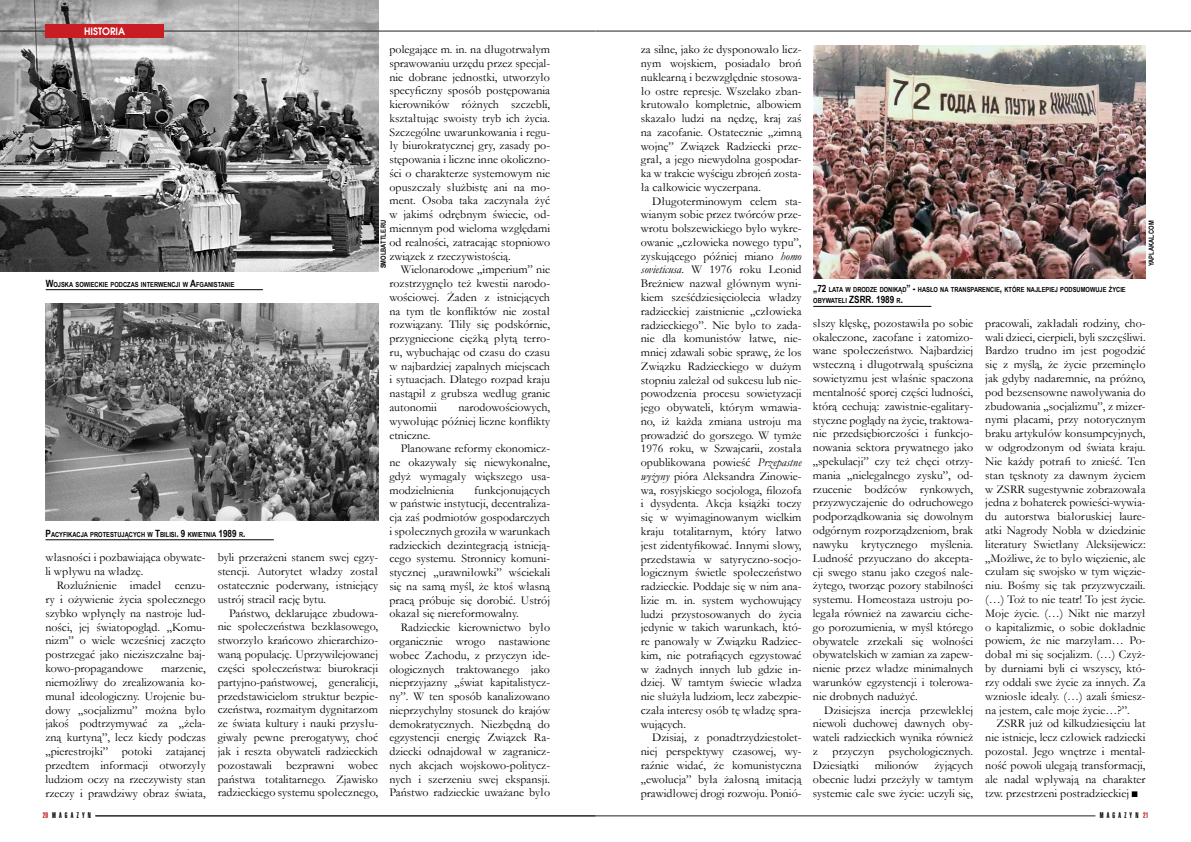
<style>
.page{position:relative;width:1191px;height:842px;background:#fff}
.page>*{position:absolute;margin:0;border:0;box-sizing:border-box;transform-origin:0 0}
.t1{font:12px/13.8px "Garamond";color:#000;text-align:justify}
.t2{font:700 10px "PL Avalon";color:#fff;scale:.95 1}
.t3{font:700 10px "Arial Narrow";color:#000}
.t4{font:8px "Helios Ultra Compressed";letter-spacing:.4em;color:#000}
.t5{font:700 7px/11px "Arial Narrow";color:#000}
.t6{font:700 7px "Arial Narrow";color:#000}
.s1{font-size:10px}
.s2{font-style:italic}
.s3{font-size:7px}
.s4{color:#bc151b}
</style>
<div class="page">
<hr style="left:595px;top:816px;width:500px;height:1px;background:#221f20">
<hr style="left:95px;top:816px;width:500px;height:1px;background:#221f20">
<hr style="left:595px;top:31px;width:596px;height:1px;background:#221f20">
<svg style="left:1132px;top:792px;width:5px;height:5px"></svg>
<img style="left:813px;top:45px;width:332px;height:234px">
<hr style="left:813px;top:306px;width:118px;height:1px;background:#000">
<img style="left:0;top:0;width:378px;height:272px">
<hr style="left:0;top:31px;width:595px;height:1px;background:#221f20">
<div style="left:45px;top:24px;width:118px;height:14px;background:#c71d23"></div>
<img style="left:45px;top:303px;width:333px;height:218px">
<hr style="left:46px;top:289px;width:217px;height:1px;background:#000">
<hr style="left:46px;top:540px;width:228px;height:1px;background:#000">
<p class="t2" style="left:84px;top:25px;width:45px">HISTORIA</p>
<p class="t1" style="left:389px;top:42px;width:162px">polegające m. in. na długotrwałym sprawowaniu urzędu przez specjal&shy;nie dobrane jednostki, utworzyło specyficzny sposób postępowania kierowników różnych szczebli, kształtując swoisty tryb ich życia.<br>Szczególne uwarunkowania i regu&shy;ły biurokratycznej gry, zasady po&shy;stępowania i liczne inne okoliczno&shy;ści o charakterze systemowym nie opuszczały służbistę ani na mo&shy;ment. Osoba taka zaczynała żyć w jakimś odrębnym świecie, od&shy;miennym pod wieloma względami od realności, zatracając stopniowo związek z rzeczywistością.</p>
<p class="t1" style="left:389px;top:262px;width:162px;text-indent:11px">Wielonarodowe „imperium” nie rozstrzygnęło też kwestii narodo&shy;wościowej. Żaden z istniejących na tym tle konfliktów nie został rozwiązany. Tliły się podskórnie, przygniecione ciężką płytą terro&shy;ru, wybuchając od czasu do czasu w najbardziej zapalnych miejscach i sytuacjach. Dlatego rozpad kraju nastąpił z grubsza według granic autonomii</p>
<p class="t6" style="left:378px;top:268px;width:50px;rotate:-90deg">SMOLBATTLE.RU</p>
<p class="t5" style="left:46px;top:278px;width:190px"><span class="s1">W</span>OJSKA SOWIECKIE PODCZAS INTERWENCJI W <span class="s1">A</span>FGANISTANIE</p>
<p class="t1" style="left:389px;top:400px;width:162px;text-indent:69px">narodowościowych, wywołując później liczne konflikty etniczne.</p>
<p class="t1" style="left:389px;top:441px;width:162px;text-indent:11px">Planowane reformy ekonomicz&shy;ne okazywały się niewykonalne, gdyż wymagały większego usa&shy;modzielnienia</p>
<p class="t1" style="left:389px;top:483px;width:162px;text-indent:85px">funkcjonujących w państwie instytucji, decentraliza&shy;cja zaś podmiotów gospodarczych i społecznych groziła w warunkach radzieckich dezintegracją istnieją&shy;cego systemu. Stronnicy komuni&shy;stycznej „urawniłowki” wściekali się na samą myśl, że ktoś własną pracą próbuje się dorobić. Ustrój okazał się niereformowalny.</p>
<p class="t1" style="left:389px;top:620px;width:162px;text-indent:11px">Radzieckie kierownictwo było organicznie wrogo nastawione wobec Zachodu, z przyczyn ide&shy;ologicznych traktowanego jako nieprzyjazny „świat kapitalistycz&shy;ny”. W ten sposób kanalizowano nieprzychylny stosunek do krajów demokratycznych. Niezbędną do egzystencji energię Związek Ra&shy;dziecki odnajdował w zagranicz&shy;nych akcjach wojskowo-politycz&shy;nych i szerzeniu swej ekspansji.<br>Państwo radzieckie uważane było</p>
<p class="t5" style="left:46px;top:528px;width:201px"><span class="s1">P</span>ACYFIKACJA PROTESTUJĄCYCH W <span class="s1">T</span>BILISI<span class="s1">. 9</span> KWIETNIA <span class="s1">1989</span> R<span class="s1">.</span></p>
<p class="t1" style="left:218px;top:550px;width:162px">byli przerażeni stanem swej egzy&shy;stencji. Autorytet władzy został ostatecznie poderwany, istniejący ustrój stracił rację bytu.</p>
<p class="t1" style="left:218px;top:606px;width:162px;text-indent:11px">Państwo, deklarujące zbudowa&shy;nie społeczeństwa bezklasowego, stworzyło krańcowo zhierarchizo&shy;waną populację. Uprzywilejowanej części społeczeństwa: biurokracji partyjno-państwowej, generalicji, przedstawicielom struktur bezpie&shy;czeństwa, rozmaitym dygnitarzom ze świata kultury i nauki przysłu&shy;giwały pewne prerogatywy, choć jak i reszta obywateli radzieckich pozostawali bezprawni wobec państwa totalitarnego. Zjawisko radzieckiego systemu społecznego,</p>
<p class="t1" style="left:45px;top:550px;width:162px">własności i pozbawiająca obywate&shy;li wpływu na władzę.</p>
<p class="t1" style="left:45px;top:578px;width:162px;text-indent:11px">Rozluźnienie imadeł cenzu&shy;ry i ożywienie życia społecznego szybko wpłynęły na nastroje lud&shy;ności, jej światopogląd. „Komu&shy;nizm” o wiele wcześniej zaczęto postrzegać jako nieziszczalne baj&shy;kowo-propagandowe</p>
<p class="t1" style="left:45px;top:661px;width:162px;text-indent:116px">marzenie, niemożliwy do zrealizowania ko&shy;munał ideologiczny. Urojenie bu&shy;dowy „socjalizmu” można było jakoś podtrzymywać za „żela&shy;zną kurtyną”, lecz kiedy podczas „pierestrojki” potoki zatajanej przedtem informacji otworzyły ludziom oczy na rzeczywisty stan rzeczy i prawdziwy obraz świata,</p>
<p class="t1" style="left:641px;top:42px;width:162px">za silne, jako że dysponowało licz&shy;nym wojskiem, posiadało broń nuklearną i bezwzględnie stosowa&shy;ło ostre represje. Wszelako zban&shy;krutowało kompletnie, albowiem skazało ludzi na nędzę, kraj zaś na zacofanie. Ostatecznie „zimną wojnę” Związek Radziecki prze&shy;grał, a jego niewydolna gospodar&shy;ka w trakcie wyścigu zbrojeń zosta&shy;ła całkowicie wyczerpana.</p>
<p class="t1" style="left:641px;top:194px;width:162px;text-indent:11px">Długoterminowym celem sta&shy;wianym sobie przez twórców prze&shy;wrotu bolszewickiego było wykre&shy;owanie „człowieka nowego typu”, zyskującego później miano <span class="s2">homo sovieticusa</span>. W 1976 roku Leonid Breżniew nazwał głównym wyni&shy;kiem sześćdziesięciolecia władzy radzieckiej zaistnienie „człowieka radzieckiego”. Nie było to zada&shy;nie dla komunistów łatwe, nie&shy;mniej zdawali sobie sprawę, że los Związku Radzieckiego w dużym stopniu zależał od sukcesu lub nie&shy;powodzenia procesu sowietyzacji jego obywateli, którym wmawia&shy;no, iż każda zmiana ustroju ma prowadzić do gorszego. W tymże 1976 roku, w Szwajcarii, została opublikowana powieść <span class="s2">Przepastne wyżyny</span> pióra Aleksandra Zinowie&shy;wa, rosyjskiego socjologa, filozofa i dysydenta. Akcja książki toczy się w wyimaginowanym wielkim kraju totalitarnym, który łatwo jest zidentyfikować. Innymi słowy, przedstawia w satyryczno-socjo&shy;logicznym świetle społeczeństwo radzieckie. Poddaje się w nim ana&shy;lizie m. in. system wychowujący ludzi przystosowanych do życia jedynie w takich warunkach, któ&shy;re panowały w Związku Radziec&shy;kim, nie potrafiących egzystować w żadnych innych lub gdzie in&shy;dziej. W tamtym świecie władza nie służyła ludziom, lecz zabezpie&shy;czała interesy osób tę władzę spra&shy;wujących.</p>
<p class="t1" style="left:641px;top:730px;width:162px;text-indent:11px">Dzisiaj, z ponadtrzydziestolet&shy;niej perspektywy czasowej, wy&shy;raźnie widać, że komunistyczna „ewolucja” była żałosną imitacją prawidłowej drogi rozwoju. Ponió-</p>
<p class="t5" style="left:813px;top:284px;width:314px"><span class="s1">„72</span> LATA W DRODZE DONIKĄD<span class="s1">” -</span> HASŁO NA TRANSPARENCIE<span class="s1">,</span> KTÓRE NAJLEPIEJ PODSUMOWUJE ŻYCIE<br>OBYWATELI <span class="s1">ZSRR</span></p>
<p class="t3" style="left:871px;top:292px;width:33px">. 1989 <span class="s3">R</span>.</p>
<p class="t6" style="left:1146px;top:266px;width:47px;rotate:-90deg">YAPLAKAL.COM</p>
<p class="t1" style="left:813px;top:316px;width:162px">słszy klęskę, pozostawiła po sobie okaleczone, zacofane i zatomizo&shy;wane społeczeństwo. Najbardziej wsteczną i długotrwałą spuścizna sowietyzmu jest właśnie spaczona mentalność sporej części ludności, którą cechują: zawistnie-egalitary&shy;styczne poglądy na życie, traktowa&shy;nie przedsiębiorczości i funkcjo&shy;nowania sektora prywatnego jako „spekulacji” czy też chęci otrzy&shy;mania „nielegalnego zysku”, od&shy;rzucenie bodźców rynkowych, przyzwyczajenie do odruchowego podporządkowania się dowolnym odgórnym rozporządzeniom, brak nawyku krytycznego myślenia.<br>Ludność przyuczano do akcepta&shy;cji swego stanu jako czegoś nale&shy;żytego, tworząc pozory stabilności systemu. Homeostaza ustroju po&shy;legała również na zawarciu ciche&shy;go porozumienia, w myśl którego obywatele zrzekali się wolności obywatelskich w zamian za zapew&shy;nienie przez władze minimalnych warunków egzystencji i tolerowa&shy;nie drobnych nadużyć.</p>
<p class="t1" style="left:813px;top:703px;width:162px;text-indent:11px">Dzisiejsza inercja przewlekłej niewoli duchowej dawnych oby&shy;wateli radzieckich wynika również z przyczyn psychologicznych.<br>Dziesiątki</p>
<p class="t1" style="left:813px;top:758px;width:162px;text-indent:122px">żyjących obecnie ludzi przeżyły w tamtym systemie całe swe życie: uczyli się,</p>
<p class="t1" style="left:874px;top:758px;width:45px">milionów</p>
<p class="t1" style="left:985px;top:316px;width:162px">pracowali, zakładali rodziny, cho&shy;wali dzieci, cierpieli, byli szczęśliwi.<br>Bardzo trudno im jest pogodzić się z myślą, że życie przeminęło jak gdyby nadaremnie, na próżno, pod bezsensowne nawoływania do zbudowania „socjalizmu”, z mizer&shy;nymi płacami, przy notorycznym braku artykułów konsumpcyjnych, w odgrodzonym od świata kraju.<br>Nie każdy potrafi to znieść. Ten stan tęsknoty za dawnym życiem w ZSRR sugestywnie zobrazowała jedna z bohaterek powieści-wywia&shy;du autorstwa białoruskiej laure&shy;atki Nagrody Nobla w dziedzinie literatury Swietłany Aleksijewicz: „Możliwe, że to było więzienie, ale czułam się swojsko w tym więzie&shy;niu. Bośmy się tak przyzwyczaili. (…) Toż to nie teatr! To jest życie.<br>Moje życie. (…) Nikt nie marzył o kapitalizmie, o sobie dokładnie powiem, że nie marzyłam… Po&shy;dobał mi się socjalizm. (…) Czyż&shy;by durniami byli ci wszyscy, któ&shy;rzy oddali swe życie za innych. Za wzniosłe ideały. (…) azali śmiesz&shy;na jestem, całe moje życie…?”.</p>
<p class="t1" style="left:985px;top:716px;width:162px;text-indent:11px">ZSRR już od kilkudziesięciu lat nie istnieje, lecz człowiek radziecki pozostał. Jego wnętrze i mental&shy;ność powoli ulegają transformacji, ale nadal wpływają na charakter tzw. przestrzeni postradzieckiej</p>
<p class="t4" style="left:43px;top:811px;width:50px"><span class="s4">20</span> MAGAZYN</p>
<p class="t4" style="left:1099px;top:810px;width:50px">MAGAZYN <span class="s4">21</span></p>
</div>
